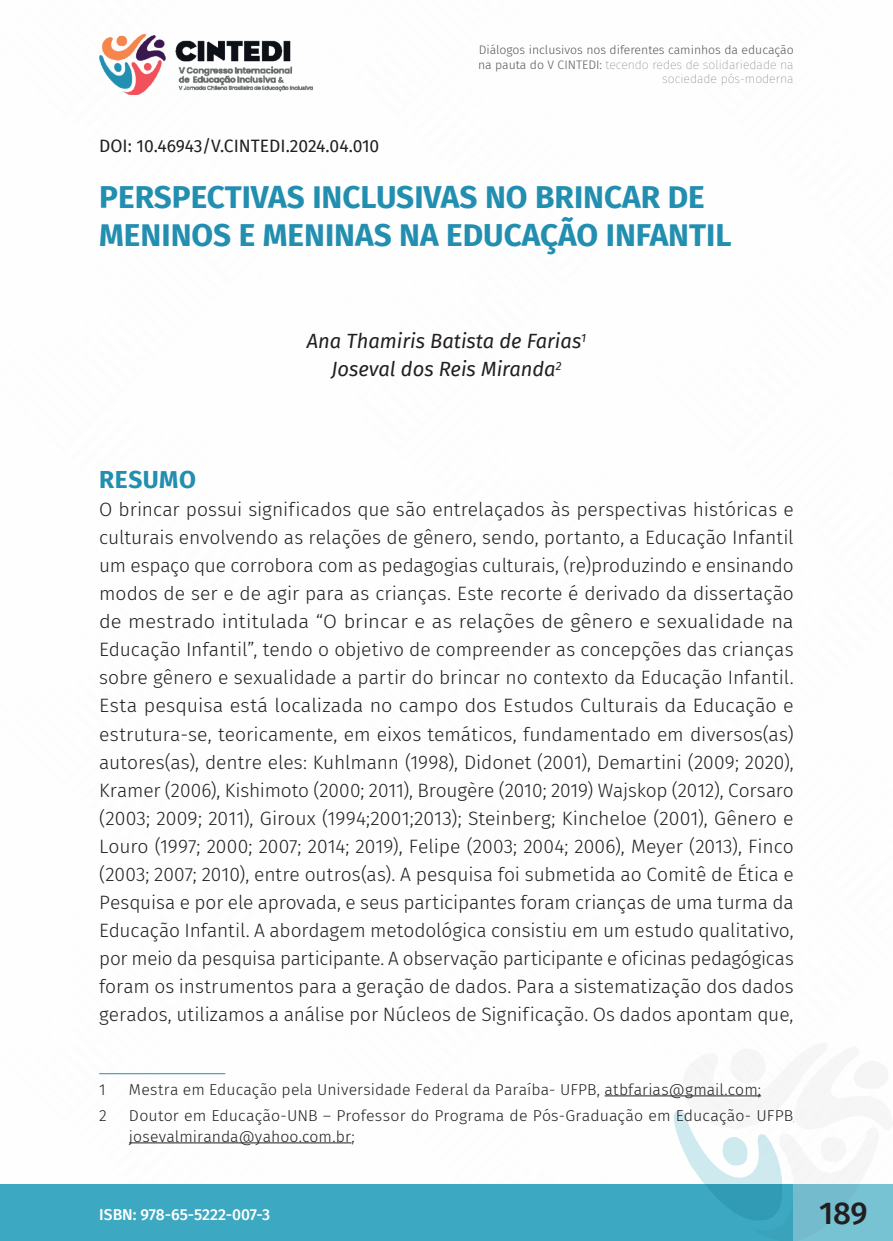
<style>
.page{position:relative;width:893px;height:1241px;background:#fff}
.page>*{position:absolute;margin:0;border:0;box-sizing:border-box;transform-origin:0 0}
._0_TÍTULO{font:700 31.5px/37.8px "Fira Sans";color:#228eb0}
.t1{font:500 31.5px "Fira Sans";color:#231f20}
._2_RESUMO{font:700 24.5px "Fira Sans";letter-spacing:.02em;color:#228eb0}
._1_AUTOR{font:italic 20.12px "Fira Sans";color:#231f20}
._3_CORPO_RESUMO{font:300 19.25px/28px "Fira Sans";letter-spacing:-.005em;color:#231f20;text-align:justify}
.DOI{font:17.5px "Fira Sans";color:#231f20}
._4_RODAPE{font:300 15.75px/21px "Fira Sans";letter-spacing:.005em;color:#231f20}
.t2{font:500 15.75px "Fira Sans";color:#fff}
.t3{font:300 12.25px/14.7px "Fira Sans";color:#57585a;text-align:right}
.s1{font-weight:100}
</style>
<div class="page">
<div style="left:0;top:1184px;width:794px;height:56px;background:#3da8c1"></div>
<img style="left:99px;top:33px;width:214px;height:61px">
<hr style="left:99px;top:1073px;width:126px;height:1px;background:#228eb0">
<hr style="left:605px;top:1095px;width:156px;height:1px;background:#231f20">
<svg style="left:674px;top:1049px;width:219px;height:191px"></svg>
<hr style="left:129px;top:1142px;width:222px;height:1px;background:#231f20">
<p class="t3" style="left:478px;top:42px;width:317px">Diálogos inclusivos nos diferentes caminhos da educação na pauta do V CINTEDI: <span class="s1">tecendo redes de solidariedade na sociedade pós-moderna</span></p>
<p class="DOI" style="left:99px;top:133px;width:282px">DOI: 10.46943/V.CINTEDI.2024.04.010</p>
<p class="_0_TÍTULO" style="left:99px;top:176px;width:634px">PERSPECTIVAS INCLUSIVAS NO BRINCAR DE<br>MENINOS E MENINAS NA EDUCAÇÃO INFANTIL</p>
<p class="_1_AUTOR" style="left:307px;top:326px;width:281px">Ana Thamiris Batista de Farias<sup>1</sup></p>
<p class="_1_AUTOR" style="left:331px;top:354px;width:231px">Joseval dos Reis Miranda<sup>2</sup></p>
<p class="_2_RESUMO" style="left:99px;top:459px;width:98px">RESUMO</p>
<p class="_3_CORPO_RESUMO" style="left:99px;top:495px;width:696px">O brincar possui significados que são entrelaçados às perspectivas históricas e culturais envolvendo as relações de gênero, sendo, portanto, a Educação Infantil um espaço que corrobora com as pedagogias culturais, (re)produzindo e ensinando modos de ser e de agir para as crianças. Este recorte é derivado da dissertação de mestrado intitulada “O brincar e as relações de gênero e sexualidade na Educação Infantil”, tendo o objetivo de compreender as concepções das crianças sobre gênero e sexualidade a partir do brincar no contexto da Educação Infantil.<br>Esta pesquisa está localizada no campo dos Estudos Culturais da Educação e estrutura-se, teoricamente, em eixos temáticos, fundamentado em diversos(as) autores(as), dentre eles: Kuhlmann (1998), Didonet (2001), Demartini (2009; 2020), Kramer (2006), Kishimoto (2000; 2011), Brougère (2010; 2019) Wajskop (2012), Corsaro (2003; 2009; 2011), Giroux (1994;2001;2013); Steinberg; Kincheloe (2001), Gênero e Louro (1997; 2000; 2007; 2014; 2019), Felipe (2003; 2004; 2006), Meyer (2013), Finco (2003; 2007; 2010), entre outros(as). A pesquisa foi submetida ao Comitê de Ética e Pesquisa e por ele aprovada, e seus participantes foram crianças de uma turma da Educação Infantil. A abordagem metodológica consistiu em um estudo qualitativo, por meio da pesquisa participante. A observação participante e oficinas pedagógicas foram os instrumentos para a geração de dados. Para a sistematização dos dados gerados, utilizamos a análise por Núcleos de Significação. Os dados apontam que,</p>
<p class="_4_RODAPE" style="left:99px;top:1078px;width:8px">1</p>
<p class="_4_RODAPE" style="left:129px;top:1078px;width:634px">Mestra em Educação pela Universidade Federal da Paraíba- UFPB, atbfarias@gmail.com;</p>
<p class="_4_RODAPE" style="left:99px;top:1104px;width:9px">2</p>
<p class="_4_RODAPE" style="left:129px;top:1104px;width:666px">Doutor em Educação-UNB – Professor do Programa de Pós-Graduação em Educação- UFPB josevalmiranda@yahoo.com.br;</p>
<p class="t2" style="left:99px;top:1201px;width:172px">ISBN: 978-65-5222-007-3</p>
<h1 class="t1" style="left:819px;top:1187px;width:50px">189</h1>
</div>
